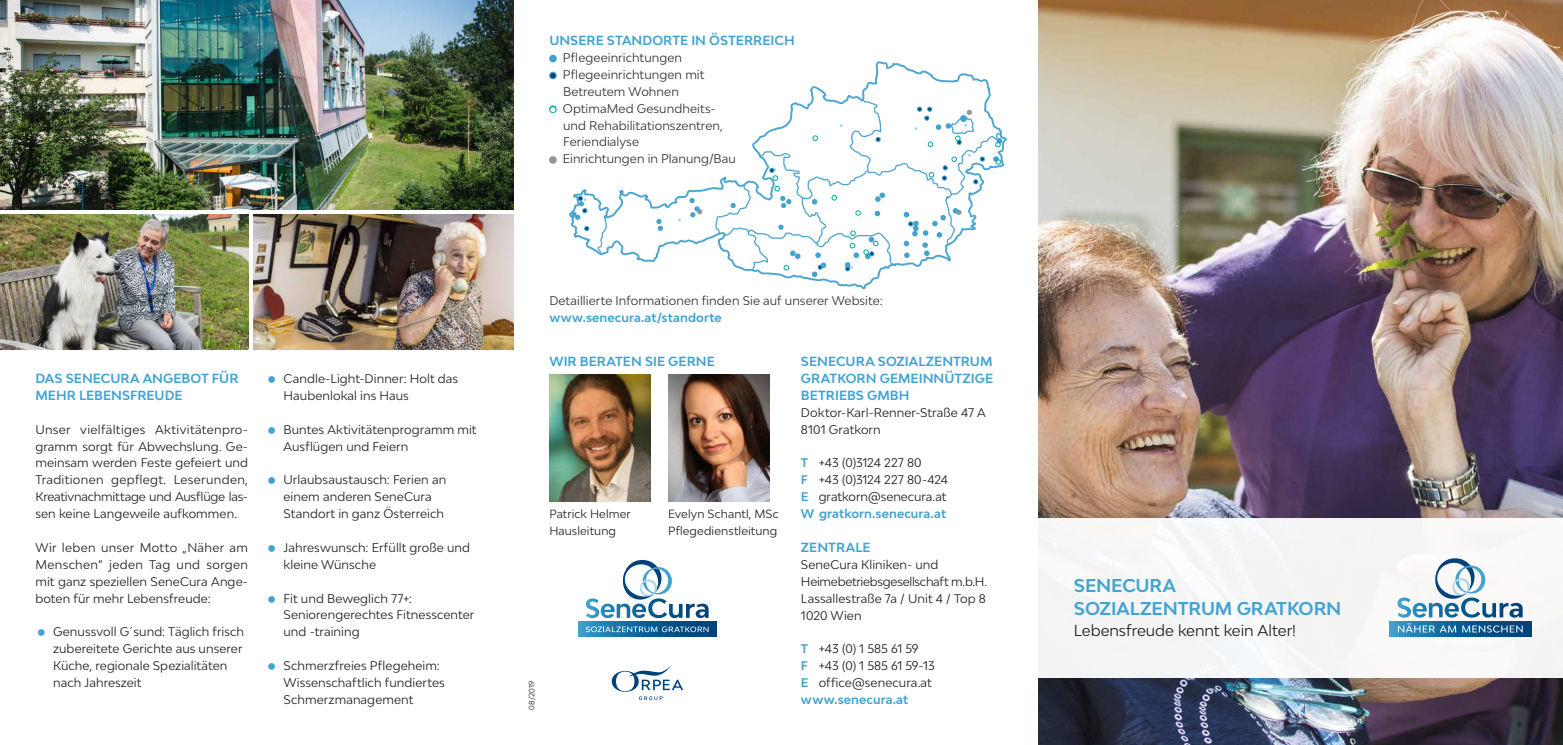
<style>
.page{position:relative;width:1563px;height:745px;background:#fff}
.page>*{position:absolute;margin:0;border:0;box-sizing:border-box;transform-origin:0 0}
.t1{font:700 17.5px/22.5px "Bw Modelica";letter-spacing:-.01em;color:#43a3d0}
.t2{font:15px "Bw Modelica";letter-spacing:-.005em;color:#231f20}
.t3{font:700 12.5px/16.9px "Bw Modelica";color:#43a3d0}
.t4{font:11.88px/16.9px "Bw Modelica";letter-spacing:.005em;color:#231f20}
.t5{font:11.88px/16.9px "Bw Modelica";letter-spacing:.005em;color:#333233}
.t6{font:700 11.88px "Bw Modelica";letter-spacing:.025em;color:#43a3d0}
.t7{font:11.25px/16.9px "Bw Modelica";letter-spacing:.01em;color:#231f20}
.t8{font:7.5px "Bw Modelica";letter-spacing:.025em;color:#231f20}
.s1{font-family:"Arial";color:#43a3d0}
.s2{font-family:"Arial";color:#004279}
.s3{font-family:"Arial";color:#fff}
.s4{font-family:"Arial";color:#939598}
.s5{font-weight:700;color:#43a3d0}
</style>
<div class="page">
<img style="left:1038px;top:0;width:525px;height:744px">
<img style="left:0;top:214px;width:248px;height:135px">
<img style="left:0;top:0;width:514px;height:209px">
<img style="left:253px;top:214px;width:261px;height:135px">
<img style="left:549px;top:374px;width:101px;height:127px">
<img style="left:668px;top:374px;width:101px;height:127px">
<svg style="left:569px;top:61px;width:438px;height:228px"></svg>
<svg style="left:584px;top:226px;width:5px;height:5px"></svg>
<svg style="left:656px;top:219px;width:7px;height:12px"></svg>
<svg style="left:570px;top:196px;width:17px;height:24px"></svg>
<svg style="left:689px;top:198px;width:13px;height:19px"></svg>
<svg style="left:715px;top:99px;width:287px;height:178px"></svg>
<div style="left:1034px;top:518px;width:529px;height:159px;background:#f4f5f6"></div>
<svg style="left:549px;top:54px;width:8px;height:9px"></svg>
<svg style="left:549px;top:71px;width:8px;height:9px"></svg>
<svg style="left:549px;top:105px;width:8px;height:9px"></svg>
<svg style="left:549px;top:156px;width:8px;height:8px"></svg>
<svg style="left:578px;top:621px;width:139px;height:15px"></svg>
<svg style="left:586px;top:559px;width:122px;height:58px"></svg>
<svg style="left:586px;top:626px;width:122px;height:5px"></svg>
<svg style="left:612px;top:666px;width:71px;height:33px"></svg>
<svg style="left:1389px;top:621px;width:142px;height:15px"></svg>
<svg style="left:1397px;top:558px;width:125px;height:59px"></svg>
<svg style="left:1398px;top:623px;width:124px;height:9px"></svg>
<p class="t3" style="left:35px;top:369px;width:205px">DAS SENECURA ANGEBOT FÜR<br>MEHR LEBENSFREUDE</p>
<p class="t4" style="left:35px;top:420px;width:214px;text-align:justify">Unser vielfältiges Aktivitätenpro&shy;gramm sorgt für Abwechslung. Ge&shy;meinsam werden Feste gefeiert und Traditionen gepflegt. Leserunden, Kreativnachmittage und Ausflüge las&shy;sen keine Langeweile aufkommen.</p>
<p class="t4" style="left:35px;top:538px;width:214px;text-align:justify">Wir leben unser Motto „Näher am Menschen“ jeden Tag und sorgen mit ganz speziellen SeneCura Ange&shy;boten für mehr Lebensfreude:</p>
<p class="t4" style="left:53px;top:622px;width:192px">Genussvoll G´sund: Täglich frisch zubereitete Gerichte aus unserer<br>Küche, regionale Spezialitäten nach Jahreszeit</p>
<p class="t4" style="left:283px;top:369px;width:176px">Candle-Light-Dinner: Holt das<br>Haubenlokal ins Haus</p>
<p class="t4" style="left:283px;top:420px;width:195px">Buntes Aktivitätenprogramm mit<br>Ausflügen und Feiern</p>
<p class="t4" style="left:283px;top:471px;width:164px">Urlaubsaustausch: Ferien an einem anderen SeneCura<br>Standort in ganz Österreich</p>
<p class="t4" style="left:283px;top:538px;width:188px">Jahreswunsch: Erfüllt große und kleine Wünsche</p>
<p class="t4" style="left:283px;top:589px;width:192px">Fit und Beweglich 77+:<br>Seniorengerechtes Fitnesscenter und -training</p>
<p class="t4" style="left:283px;top:656px;width:163px">Schmerzfreies Pflegeheim:<br>Wissenschaftlich fundiertes<br>Schmerzmanagement</p>
<p class="t3" style="left:549px;top:32px;width:10px">UNSERE</p>
<p class="t3" style="left:607px;top:32px;width:10px">STAN</p>
<p class="t3" style="left:642px;top:32px;width:20px">DORTE</p>
<p class="t3" style="left:691px;top:32px;width:105px">IN ÖSTERREICH</p>
<p class="t5" style="left:549px;top:49px;width:134px"><span class="s1">●</span> Pflegeeinrichtungen</p>
<p class="t5" style="left:563px;top:66px;width:143px;text-indent:-14px"><span class="s2">●</span> Pflegeeinrichtungen mit<br>Betreutem Wohnen</p>
<p class="t5" style="left:563px;top:99px;width:161px;text-indent:-14px"><span class="s3">●</span> OptimaMed Gesundheits&shy;und Rehabilitationszentren,<br>Feriendialyse</p>
<p class="t5" style="left:549px;top:150px;width:188px"><span class="s4">●</span> Einrichtungen in Planung/Bau</p>
<p class="t8" style="left:527px;top:709px;width:31px;rotate:-90deg">08/2019</p>
<p class="t5" style="left:549px;top:292px;width:335px">Detaillierte Informationen finden Sie auf unserer Website:</p>
<p class="t6" style="left:549px;top:310px;width:174px">WWW.SENECURA.AT/STANDORTE</p>
<p class="t3" style="left:549px;top:352px;width:167px">WIR BERATEN SIE GERNE</p>
<p class="t7" style="left:549px;top:505px;width:83px">Patrick Helmer<br>Hausleitung</p>
<p class="t7" style="left:668px;top:505px;width:112px">Evelyn Schantl, MSc<br>Pflegedienstleitung</p>
<p class="t3" style="left:801px;top:352px;width:194px;text-align:justify">SENECURA SOZIALZENTRUM GRATKORN GEMEINNÜTZIGE BETRIEBS GMBH</p>
<p class="t4" style="left:801px;top:403px;width:186px">Doktor-Karl-Renner-Straße 47 A<br>8101 Gratkorn</p>
<p class="t4" style="left:801px;top:454px;width:149px"><span class="s5">T</span> +43 (0)3124 227 80<br><span class="s5">F</span> +43 (0)3124 227 80-424<br><span class="s5">E</span> gratkorn@senecura.at<br><span class="s5">W GRATKORN.SENECURA.AT</span></p>
<p class="t3" style="left:801px;top:538px;width:10px">ZENTRA</p>
<p class="t3" style="left:855px;top:538px;width:15px">LE</p>
<p class="t4" style="left:801px;top:555px;width:188px">SeneCura Kliniken- und<br>Heimebetriebsgesellschaft m.b.H.<br>Lassallestraße 7a / Unit 4 / Top 8<br>1020 Wien</p>
<p class="t4" style="left:801px;top:639px;width:135px"><span class="s5">T</span> +43 (0) 1 585 61 59<br><span class="s5">F</span> +43 (0) 1 585 61 59-13<br><span class="s5">E</span> office@senecura.at<br><span class="s5">WWW.SENECURA.AT</span></p>
<h1 class="t1" style="left:1074px;top:573px;width:269px">SENECURA<br>SOZIALZENTRUM GRATKORN</h1>
<p class="t2" style="left:1074px;top:620px;width:224px">Lebensfreude kennt kein Alter!</p>
</div>
